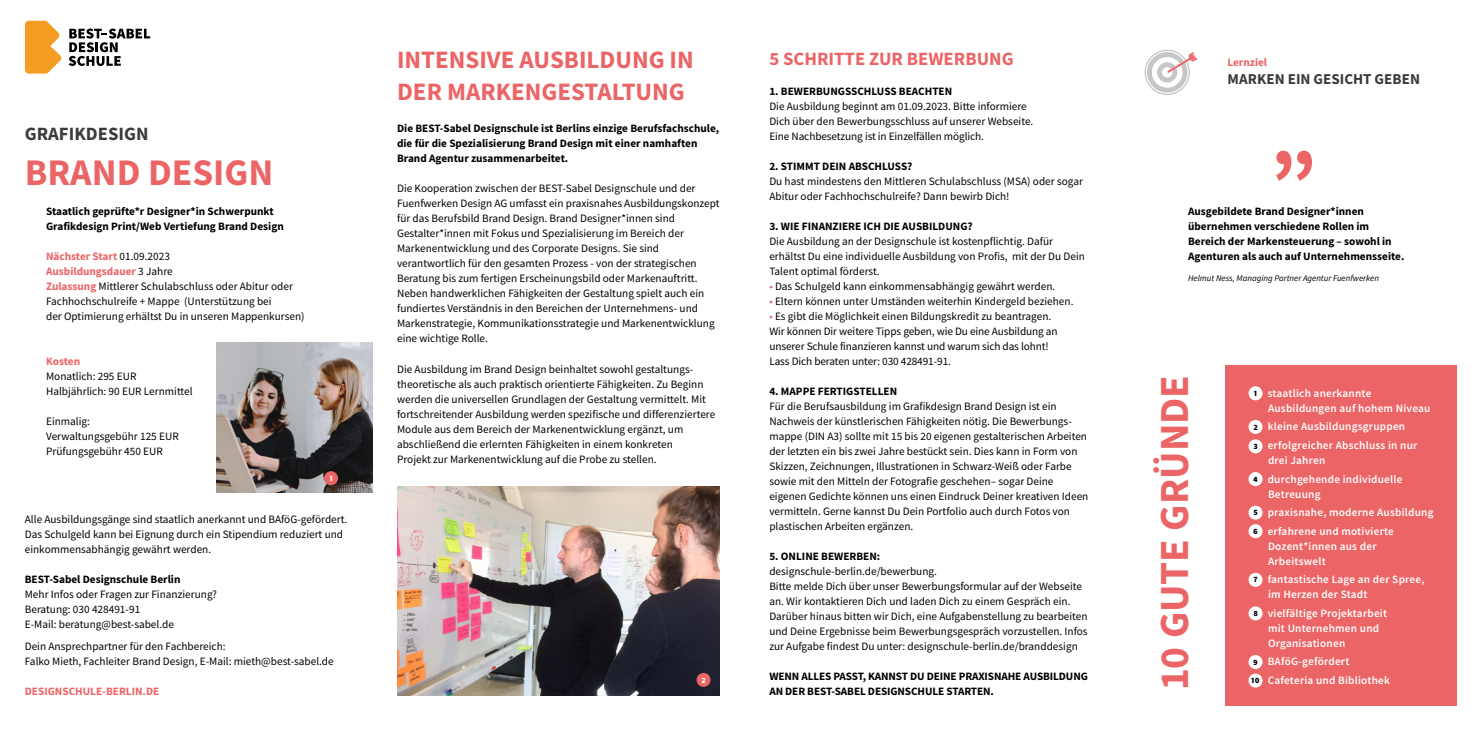
<style>
.page{position:relative;width:1482px;height:745px;background:#fff}
.page>*{position:absolute;margin:0;border:0;box-sizing:border-box;transform-origin:0 0}
.t1{font:700 41.25px "Source Sans Pro";color:#ec6566}
.t2{font:700 37.5px "Source Sans Pro";color:#ec6566}
.t3{font:700 25px/31.2px "Source Sans Pro";color:#ec6566}
.t4{font:700 18.75px "Source Sans Pro";color:#ec6566}
.t5{font:700 18.75px "Source Sans Pro";color:#3b3b3a}
.t6{font:700 15px "Source Sans Pro";color:#3b3b3a}
.t7{font:11.25px/15px "Source Sans Pro";color:#000}
.t8{font:700 11.25px/15px "Source Sans Pro";color:#000}
.t9{font:600 11.25px/15px "Source Sans Pro";letter-spacing:.02em;color:#fff}
.t10{font:700 11.25px "Source Sans Pro";color:#ec6566}
.t11{font:italic 8.75px "Source Sans Pro";color:#000}
.t12{font:900 8.12px "Source Sans Pro";color:#fff}
.s1{font-weight:700;color:#ec6566}
.s2{color:#ec6566}
.s3{font-weight:900;font-size:8.12px;color:#000}
</style>
<div class="page">
<img style="left:217px;top:342px;width:155px;height:150px">
<div style="left:324px;top:471px;width:14px;height:14px;background:#ec6566;border-radius:50%"></div>
<img style="left:397px;top:486px;width:322px;height:208px">
<div style="left:696px;top:672px;width:14px;height:14px;background:#ec6566;border-radius:50%"></div>
<svg style="left:25px;top:21px;width:36px;height:53px"></svg>
<svg style="left:69px;top:29px;width:81px;height:37px"></svg>
<svg style="left:1144px;top:49px;width:53px;height:46px"></svg>
<svg style="left:1276px;top:151px;width:35px;height:30px"></svg>
<div style="left:1225px;top:365px;width:231px;height:339px;background:#ec6566"></div>
<div style="left:1248px;top:386px;width:14px;height:14px;background:#fff;border-radius:50%"></div>
<div style="left:1248px;top:419px;width:14px;height:14px;background:#fff;border-radius:50%"></div>
<div style="left:1248px;top:439px;width:14px;height:14px;background:#fff;border-radius:50%"></div>
<div style="left:1248px;top:471px;width:14px;height:14px;background:#fff;border-radius:50%"></div>
<div style="left:1248px;top:505px;width:14px;height:14px;background:#fff;border-radius:50%"></div>
<div style="left:1248px;top:524px;width:14px;height:14px;background:#fff;border-radius:50%"></div>
<div style="left:1248px;top:572px;width:14px;height:14px;background:#fff;border-radius:50%"></div>
<div style="left:1248px;top:606px;width:14px;height:14px;background:#fff;border-radius:50%"></div>
<div style="left:1248px;top:654px;width:14px;height:14px;background:#fff;border-radius:50%"></div>
<div style="left:1248px;top:673px;width:14px;height:14px;background:#fff;border-radius:50%"></div>
<h3 class="t5" style="left:25px;top:121px;width:125px">GRAFIKDESIGN</h3>
<h2 class="t2" style="left:25px;top:147px;width:250px">BRAND DESIGN</h2>
<p class="t8" style="left:46px;top:203px;width:239px">Staatlich geprüfte*r Designer*in Schwerpunkt<br>Grafikdesign Print/Web Vertiefung Brand Design</p>
<p class="t7" style="left:46px;top:248px;width:260px"><span class="s1">Nächster Start</span> 01.09.2023<br><span class="s1">Ausbildungsdauer</span> 3 Jahre<br><span class="s1">Zulassung</span> Mittlerer Schulabschluss oder Abitur oder Fachhochschulreife + Mappe (Unterstützung bei<br>der Optimierung erhältst Du in unseren Mappenkursen)</p>
<p class="t10" style="left:46px;top:353px;width:36px">Kosten</p>
<p class="t7" style="left:46px;top:368px;width:148px">Monatlich: 295 EUR<br>Halbjährlich: 90 EUR Lernmittel</p>
<p class="t7" style="left:46px;top:413px;width:134px">Einmalig:<br>Verwaltungsgebühr 125 EUR<br>Prüfungsgebühr 450 EUR</p>
<p class="t12" style="left:329px;top:472px;width:5px">1</p>
<p class="t7" style="left:25px;top:511px;width:324px">Alle Ausbildungsgänge sind staatlich anerkannt und BAföG-gefördert.<br>Das Schulgeld kann bei Eignung durch ein Stipendium reduziert und einkommensabhängig gewährt werden.</p>
<p class="t8" style="left:25px;top:571px;width:157px">BEST-Sabel Designschule Berlin</p>
<p class="t7" style="left:25px;top:586px;width:194px">Mehr Infos oder Fragen zur Finanzierung?<br>Beratung: 030 428491-91<br>E-Mail: beratung@best-sabel.de</p>
<p class="t7" style="left:25px;top:638px;width:310px">Dein Ansprechpartner für den Fachbereich:<br>Falko Mieth, Fachleiter Brand Design, E-Mail: mieth@best-sabel.de</p>
<p class="t10" style="left:25px;top:683px;width:136px">DESIGNSCHULE-BERLIN.DE</p>
<h3 class="t3" style="left:397px;top:44px;width:298px">INTENSIVE AUSBILDUNG IN<br>DER MARKENGESTALTUNG</h3>
<p class="t8" style="left:397px;top:121px;width:324px">Die BEST-Sabel Designschule ist Berlins einzige Berufsfachschule, die für die Spezialisierung Brand Design mit einer namhaften<br>Brand Agentur zusammenarbeitet.</p>
<p class="t7" style="left:397px;top:181px;width:324px">Die Kooperation zwischen der BEST-Sabel Designschule und der Fuenfwerken Design AG umfasst ein praxisnahes Ausbildungskonzept für das Berufsbild Brand Design. Brand Designer*innen sind Gestalter*innen mit Fokus und Spezialisierung im Bereich der Markenentwicklung und des Corporate Designs. Sie sind verantwortlich für den gesamten Prozess - von der strategischen Beratung bis zum fertigen Erscheinungsbild oder Markenauftritt.<br>Neben handwerklichen Fähigkeiten der Gestaltung spielt auch ein fundiertes Verständnis in den Bereichen der Unternehmens- und Markenstrategie, Kommunikationsstrategie und Markenentwicklung eine wichtige Rolle.</p>
<p class="t7" style="left:397px;top:361px;width:320px">Die Ausbildung im Brand Design beinhaltet sowohl gestaltungs&shy;theoretische als auch praktisch orientierte Fähigkeiten. Zu Beginn werden die universellen Grundlagen der Gestaltung vermittelt. Mit fortschreitender Ausbildung werden spezifische und differenziertere Module aus dem Bereich der Markenentwicklung ergänzt, um abschließend die erlernten Fähigkeiten in einem konkreten<br>Projekt zur Markenentwicklung auf die Probe zu stellen.</p>
<p class="t12" style="left:701px;top:673px;width:6px">2</p>
<h3 class="t4" style="left:769px;top:46px;width:246px">5 SCHRITTE ZUR BEWERBUNG</h3>
<p class="t8" style="left:769px;top:83px;width:184px">1. BEWERBUNGSSCHLUSS BEACHTEN</p>
<p class="t7" style="left:769px;top:98px;width:265px">Die Ausbildung beginnt am 01.09.2023. Bitte informiere<br>Dich über den Bewerbungsschluss auf unserer Webseite.<br>Eine Nachbesetzung ist in Einzelfällen möglich.</p>
<p class="t8" style="left:769px;top:158px;width:145px">2. STIMMT DEIN ABSCHLUSS?</p>
<p class="t7" style="left:769px;top:173px;width:315px">Du hast mindestens den Mittleren Schulabschluss (MSA) oder sogar<br>Abitur oder Fachhochschulreife? Dann bewirb Dich!</p>
<p class="t8" style="left:769px;top:218px;width:205px">3. WIE FINANZIERE ICH DIE AUSBILDUNG?</p>
<p class="t7" style="left:769px;top:233px;width:317px">Die Ausbildung an der Designschule ist kostenpflichtig. Dafür erhältst Du eine individuelle Ausbildung von Profis, mit der Du Dein<br>Talent optimal förderst.</p>
<p class="t7" style="left:769px;top:278px;width:287px"><span class="s2">•</span> Das Schulgeld kann einkommensabhängig gewährt werden.</p>
<p class="t7" style="left:769px;top:293px;width:305px"><span class="s2">•</span> Eltern können unter Umständen weiterhin Kindergeld beziehen.</p>
<p class="t7" style="left:769px;top:308px;width:290px"><span class="s2">•</span> Es gibt die Möglichkeit einen Bildungskredit zu beantragen.<br>Wir können Dir weitere Tipps geben, wie Du eine Ausbildung an unserer Schule finanzieren kannst und warum sich das lohnt!<br>Lass Dich beraten unter: 030 428491-91.</p>
<p class="t8" style="left:769px;top:383px;width:129px">4. MAPPE FERTIGSTELLEN</p>
<p class="t7" style="left:769px;top:398px;width:320px">Für die Berufsausbildung im Grafikdesign Brand Design ist ein Nachweis der künstlerischen Fähigkeiten nötig. Die Bewerbungs&shy;mappe (DIN A3) sollte mit 15 bis 20 eigenen gestalterischen Arbeiten der letzten ein bis zwei Jahre bestückt sein. Dies kann in Form von Skizzen, Zeichnungen, Illustrationen in Schwarz-Weiß oder Farbe sowie mit den Mitteln der Fotografie geschehen– sogar Deine eigenen Gedichte können uns einen Eindruck Deiner kreativen Ideen vermitteln. Gerne kannst Du Dein Portfolio auch durch Fotos von plastischen Arbeiten ergänzen.</p>
<p class="t8" style="left:769px;top:548px;width:112px">5. ONLINE BEWERBEN:</p>
<p class="t7" style="left:769px;top:563px;width:320px">designschule-berlin.de/bewerbung.<br>Bitte melde Dich über unser Bewerbungsformular auf der Webseite an. Wir kontaktieren Dich und laden Dich zu einem Gespräch ein.<br>Darüber hinaus bitten wir Dich, eine Aufgabenstellung zu bearbeiten und Deine Ergebnisse beim Bewerbungsgespräch vorzustellen. Infos zur Aufgabe findest Du unter: designschule-berlin.de/branddesign</p>
<p class="t8" style="left:769px;top:668px;width:320px">WENN ALLES PASST, KANNST DU DEINE PRAXISNAHE AUSBILDUNG<br>AN DER BEST-SABEL DESIGNSCHULE STARTEN.</p>
<p class="t10" style="left:1227px;top:55px;width:41px">Lernziel</p>
<h3 class="t6" style="left:1227px;top:69px;width:194px">MARKEN EIN GESICHT GEBEN</h3>
<p class="t8" style="left:1187px;top:203px;width:218px">Ausgebildete Brand Designer*innen übernehmen verschiedene Rollen im Bereich der Markensteuerung – sowohl in Agenturen als auch auf Unternehmensseite.</p>
<p class="t11" style="left:1187px;top:272px;width:192px">Helmut Ness, Managing Partner Agentur Fuenfwerken</p>
<h1 class="t1" style="left:1146px;top:690px;width:317px;rotate:-90deg">10 GUTE GRÜNDE</h1>
<p class="t9" style="left:1267px;top:385px;width:164px;text-indent:-14px"><span class="s3">1</span> staatlich anerkannte<br>Ausbildungen auf hohem Niveau</p>
<p class="t9" style="left:1253px;top:417px;width:165px;line-height:18.5px"><span class="s3">2</span> kleine Ausbildungsgruppen<br><span class="s3">3</span> erfolgreicher Abschluss in nur</p>
<p class="t9" style="left:1253px;top:450px;width:151px;line-height:18.5px;text-indent:15px">drei Jahren<br><span class="s3">4</span> durchgehende individuelle</p>
<p class="t9" style="left:1253px;top:484px;width:182px;line-height:18.5px;text-indent:15px">Betreuung<br><span class="s3">5</span> praxisnahe, moderne Ausbildung<br><span class="s3">6</span> erfahrene und motivierte</p>
<p class="t9" style="left:1267px;top:538px;width:110px">Dozent*innen aus der<br>Arbeitswelt</p>
<p class="t9" style="left:1267px;top:571px;width:158px;text-indent:-15px"><span class="s3">7</span> fantastische Lage an der Spree, im Herzen der Stadt</p>
<p class="t9" style="left:1267px;top:605px;width:121px;text-indent:-15px"><span class="s3">8</span> vielfältige Projektarbeit mit Unternehmen und<br>Organisationen</p>
<p class="t9" style="left:1251px;top:652px;width:140px;line-height:18.5px"><span class="s3">9</span> BAföG-gefördert<br><span class="s3">10</span> Cafeteria und Bibliothek</p>
</div>
